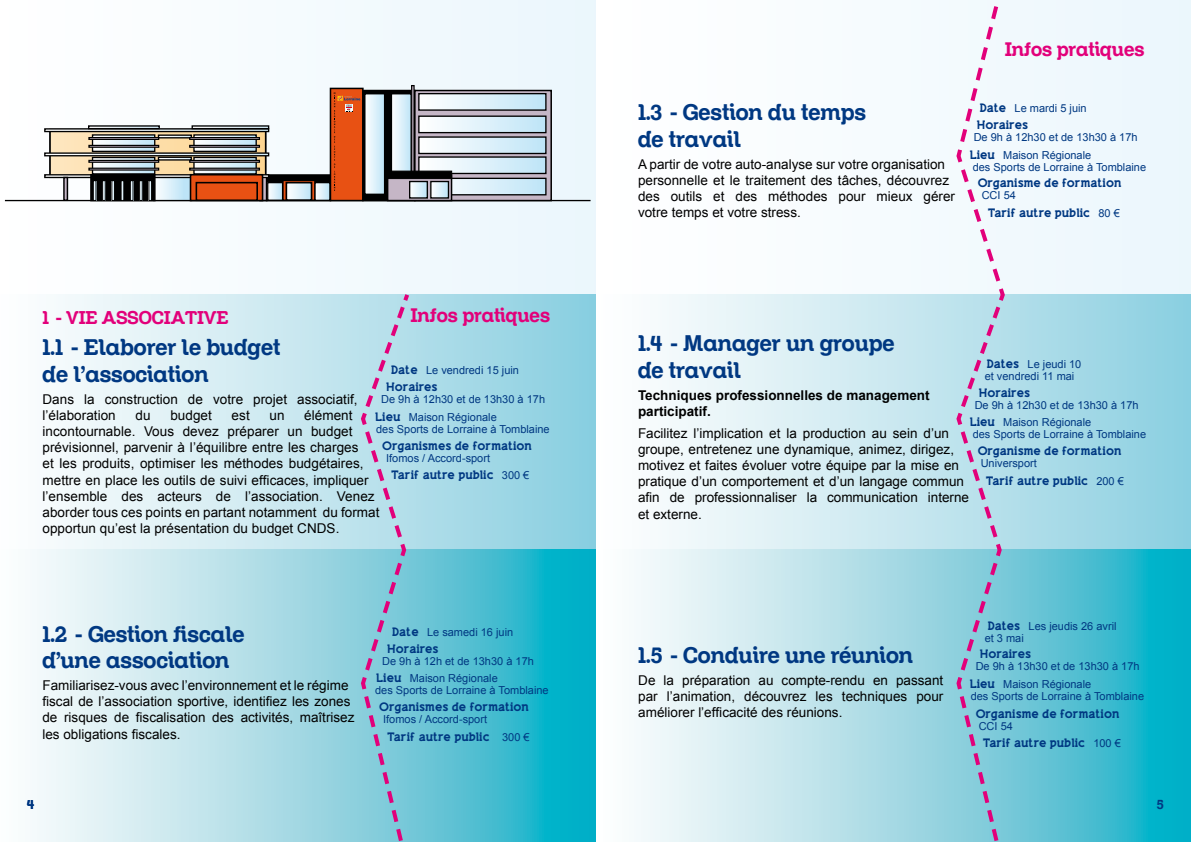
<style>
.page{position:relative;width:1191px;height:842px;background:#fff}
.page>*{position:absolute;margin:0;border:0;box-sizing:border-box;transform-origin:0 0}
.t1{font:22px/26.4px "Zil Semi Slab";color:#003882}
.t2{font:19px "Zil Semi Slab";color:#e2007a}
.t3{font:18px "Zil Semi Slab";color:#e2007a}
.t4{font:13.5px/16.2px "Arial";color:#000}
.t5{font:700 13.5px/16.2px "Arial";color:#000}
.t6{font:13px "Zil Semi Slab";color:#003882}
.t7{font:11px/17.7px "Arial";color:#003882}
.t8{font:10px "Lifestyle M54";color:#003882}
.s1{font-family:"Lifestyle M54";font-size:10px}
.s2{font-family:"Arial";font-size:11px}
</style>
<div class="page">
<div style="left:595px;top:0;width:596px;height:295px;background:#f6fbfe"></div>
<div style="left:0;top:0;width:595px;height:295px;background:#f5fbfe"></div>
<div style="left:595px;top:295px;width:596px;height:255px;background:linear-gradient(to right,#fff,#8dd0e1)"></div>
<svg style="left:595px;top:550px;width:596px;height:292px;background:#99d9e4"></svg>
<div style="left:0;top:295px;width:595px;height:255px;background:linear-gradient(to right,#fff,#8bcfe0)"></div>
<svg style="left:32px;top:550px;width:563px;height:292px;background:#90d5e1"></svg>
<svg style="left:359px;top:294px;width:53px;height:548px;background:#9dcadd"></svg>
<svg style="left:954px;top:6px;width:53px;height:836px"></svg>
<hr style="left:5px;top:200px;width:585px;height:1px;background:#000">
<div style="left:330px;top:88px;width:33px;height:113px;background:#e85113"></div>
<div style="left:330px;top:88px;width:34px;height:113px;border:2px solid #000"></div>
<div style="left:363px;top:91px;width:52px;height:110px;background:#000"></div>
<div style="left:362px;top:90px;width:53px;height:111px;border:1px solid #000"></div>
<svg style="left:416px;top:92px;width:134px;height:107px"></svg>
<div style="left:414px;top:90px;width:138px;height:111px;border:1px solid #000"></div>
<div style="left:44px;top:128px;width:225px;height:4px;border:1px solid #000"></div>
<div style="left:44px;top:152px;width:225px;height:4px;border:1px solid #000"></div>
<svg style="left:420px;top:95px;width:124px;height:14px"></svg>
<div style="left:418px;top:93px;width:128px;height:18px;border:1px solid #000"></div>
<hr style="left:393px;top:94px;width:1px;height:104px;background:#f9fcfe">
<hr style="left:394px;top:94px;width:1px;height:104px;background:#f6fbfe">
<hr style="left:395px;top:94px;width:1px;height:104px;background:#f2fafd">
<hr style="left:396px;top:94px;width:1px;height:104px;background:#eff8fd">
<hr style="left:397px;top:94px;width:1px;height:104px;background:#ecf7fc">
<hr style="left:398px;top:94px;width:1px;height:104px;background:#e9f6fc">
<hr style="left:399px;top:94px;width:1px;height:104px;background:#e6f5fc">
<hr style="left:400px;top:94px;width:1px;height:104px;background:#e3f3fb">
<hr style="left:401px;top:94px;width:1px;height:104px;background:#dff2fb">
<hr style="left:402px;top:94px;width:1px;height:104px;background:#dcf0fa">
<hr style="left:403px;top:94px;width:1px;height:104px;background:#d9effa">
<hr style="left:404px;top:94px;width:1px;height:104px;background:#d5eefa">
<hr style="left:405px;top:94px;width:1px;height:104px;background:#d2ecf9">
<hr style="left:406px;top:94px;width:1px;height:104px;background:#ceebf9">
<hr style="left:407px;top:94px;width:1px;height:104px;background:#cbe9f8">
<hr style="left:408px;top:94px;width:1px;height:104px;background:#c7e8f8">
<div style="left:390px;top:93px;width:22px;height:105px;border:2px solid #000"></div>
<hr style="left:367px;top:94px;width:1px;height:100px;background:#f6fbfe">
<hr style="left:368px;top:94px;width:1px;height:100px;background:#f4fafd">
<hr style="left:369px;top:94px;width:1px;height:100px;background:#f1f9fd">
<hr style="left:370px;top:94px;width:1px;height:100px;background:#edf8fd">
<hr style="left:371px;top:94px;width:1px;height:100px;background:#eaf6fc">
<hr style="left:372px;top:94px;width:1px;height:100px;background:#e7f5fc">
<hr style="left:373px;top:94px;width:1px;height:100px;background:#e3f4fb">
<hr style="left:374px;top:94px;width:1px;height:100px;background:#e1f2fb">
<hr style="left:375px;top:94px;width:1px;height:100px;background:#def1fb">
<hr style="left:376px;top:94px;width:1px;height:100px;background:#daeffa">
<hr style="left:377px;top:94px;width:1px;height:100px;background:#d6eefa">
<hr style="left:378px;top:94px;width:1px;height:100px;background:#d3edf9">
<hr style="left:379px;top:94px;width:1px;height:100px;background:#d0ecf9">
<hr style="left:380px;top:94px;width:1px;height:100px;background:#cdeaf9">
<hr style="left:381px;top:94px;width:1px;height:100px;background:#c9e9f8">
<hr style="left:385px;top:94px;width:1px;height:100px;background:#bde4f7">
<div style="left:364px;top:93px;width:21px;height:102px;border:2px solid #000"></div>
<div style="left:411px;top:85px;width:4px;height:116px;border:1px solid #000"></div>
<div style="left:387px;top:174px;width:65px;height:27px;background:#c5b6c6;border:1px solid #000"></div>
<div style="left:387px;top:171px;width:65px;height:8px;background:#000"></div>
<svg style="left:410px;top:116px;width:136px;height:82px"></svg>
<div style="left:409px;top:181px;width:19px;height:18px;border:1px solid #000"></div>
<svg style="left:45px;top:92px;width:315px;height:109px"></svg>
<h3 class="t3" style="left:43px;top:307px;width:188px">1 - VIE ASSOCIATIVE</h3>
<h2 class="t2" style="left:410px;top:304px;width:141px">Infos pratiques</h2>
<h1 class="t1" style="left:43px;top:334px;width:239px">1.1 - Elaborer le budget de l’association</h1>
<p class="t4" style="left:43px;top:391px;width:316px">Dans la construction de votre projet associatif, l’élaboration</p>
<p class="t7" style="left:391px;top:361px;width:129px"><span class="s1">Date</span> Le vendredi 15 juin</p>
<p class="t8" style="left:386px;top:382px;width:53px">Horaires</p>
<p class="t7" style="left:375px;top:391px;width:171px;text-indent:6px">De 9h à 12h30 et de 13h30 à 17h<br><span class="s1">Lieu</span> Maison Régionale</p>
<p class="t7" style="left:376px;top:420px;width:175px">des Sports de Lorraine à Tomblaine</p>
<p class="t8" style="left:382px;top:440px;width:151px">Organismes de formation</p>
<p class="t7" style="left:386px;top:449px;width:105px">Ifomos / Accord-sport</p>
<p class="t8" style="left:391px;top:470px;width:140px">Tarif autre public <span class="s2">300 €</span></p>
<p class="t4" style="left:43px;top:407px;width:338px;text-indent:262px">élément incontournable. Vous devez préparer un budget prévisionnel, parvenir à l’équilibre entre les charges<br>et les produits, optimiser les méthodes budgétaires, mettre en place les outils de suivi efficaces, impliquer l’ensemble des acteurs de l’association. Venez aborder tous ces points en partant notamment du format opportun qu’est la présentation du budget CNDS.</p>
<p class="t4" style="left:136px;top:407px;width:17px">du</p>
<p class="t4" style="left:170px;top:407px;width:43px">budget</p>
<p class="t4" style="left:232px;top:407px;width:20px">est</p>
<p class="t4" style="left:269px;top:407px;width:17px">un</p>
<h1 class="t1" style="left:42px;top:620px;width:203px">1.2 - Gestion fiscale d’une association</h1>
<p class="t4" style="left:42px;top:677px;width:314px">Familiarisez-vous avec l’environnement et le régime fiscal de l’association sportive, identifiez les zones de risques de fiscalisation des activités, maîtrisez les obligations fiscales.</p>
<p class="t7" style="left:392px;top:623px;width:123px"><span class="s1">Date</span> Le samedi 16 juin</p>
<p class="t8" style="left:387px;top:643px;width:62px">Horaires :</p>
<p class="t7" style="left:376px;top:652px;width:159px;text-indent:6px">De 9h à 12h et de 13h30 à 17h<br><span class="s1">Lieu</span> Maison Régionale</p>
<p class="t7" style="left:375px;top:682px;width:175px">des Sports de Lorraine à Tomblaine</p>
<p class="t8" style="left:379px;top:702px;width:151px">Organismes de formation</p>
<p class="t7" style="left:383px;top:710px;width:105px">Ifomos / Accord-sport</p>
<p class="t8" style="left:387px;top:731px;width:144px">Tarif autre public : <span class="s2">300 €</span></p>
<p class="t6" style="left:27px;top:797px;width:9px">4</p>
<h2 class="t2" style="left:1004px;top:38px;width:141px">Infos pratiques</h2>
<h1 class="t1" style="left:638px;top:99px;width:229px">1.3 - Gestion du temps de travail</h1>
<p class="t4" style="left:638px;top:156px;width:318px">A partir de votre auto-analyse sur votre organisation personnelle et le traitement des tâches, découvrez des outils et des méthodes pour mieux gérer votre temps et votre stress.</p>
<p class="t7" style="left:979px;top:100px;width:108px"><span class="s1">Date</span> Le mardi 5 juin</p>
<p class="t8" style="left:976px;top:120px;width:62px">Horaires :</p>
<p class="t7" style="left:969px;top:128px;width:169px;text-indent:4px">De 9h à 12h30 et de 13h30 à 17h<br><span class="s1">Lieu</span> Maison Régionale</p>
<p class="t7" style="left:972px;top:158px;width:175px">des Sports de Lorraine à Tomblaine</p>
<p class="t8" style="left:977px;top:178px;width:145px">Organisme de formation</p>
<p class="t7" style="left:981px;top:187px;width:36px">CCI 54</p>
<p class="t8" style="left:987px;top:208px;width:134px">Tarif autre public <span class="s2">80 €</span></p>
<h1 class="t1" style="left:638px;top:330px;width:258px">1.4 - Manager un groupe de travail</h1>
<p class="t5" style="left:638px;top:387px;width:293px">Techniques professionnelles de management participatif.</p>
<p class="t4" style="left:638px;top:425px;width:332px">Facilitez l’implication et la production au sein d’un groupe, entretenez une dynamique, animez, dirigez, motivez et faites évoluer votre équipe par la mise en pratique d’un comportement et d’un langage commun afin de professionnaliser la communication interne et externe.</p>
<p class="t7" style="left:984px;top:358px;width:98px;line-height:12px"><span class="s1">Dates</span> Le jeudi 10 et vendredi 11 mai</p>
<p class="t8" style="left:978px;top:388px;width:53px">Horaires</p>
<p class="t7" style="left:969px;top:396px;width:170px;text-indent:5px">De 9h à 12h30 et de 13h30 à 17h<br><span class="s1">Lieu</span> Maison Régionale</p>
<p class="t7" style="left:972px;top:426px;width:175px">des Sports de Lorraine à Tomblaine</p>
<p class="t8" style="left:977px;top:446px;width:145px">Organisme de formation</p>
<p class="t7" style="left:980px;top:454px;width:58px">Universport</p>
<p class="t8" style="left:985px;top:476px;width:140px">Tarif autre public <span class="s2">200 €</span></p>
<h1 class="t1" style="left:638px;top:642px;width:276px">1.5 - Conduire une réunion</h1>
<p class="t4" style="left:638px;top:672px;width:306px;text-align:justify">De la préparation au compte-rendu en passant par l’animation, découvrez les techniques pour améliorer l’efficacité des réunions.</p>
<p class="t7" style="left:984px;top:620px;width:133px;line-height:12px"><span class="s1">Dates</span> Les jeudis 26 avril et 3 mai</p>
<p class="t8" style="left:979px;top:649px;width:53px">Horaires</p>
<p class="t7" style="left:969px;top:658px;width:171px;text-indent:6px">De 9h à 13h30 et de 13h30 à 17h<br><span class="s1">Lieu</span> Maison Régionale</p>
<p class="t7" style="left:970px;top:687px;width:175px">des Sports de Lorraine à Tomblaine</p>
<p class="t8" style="left:975px;top:708px;width:145px">Organisme de formation</p>
<p class="t7" style="left:978px;top:717px;width:36px">CCI 54</p>
<p class="t8" style="left:982px;top:738px;width:140px">Tarif autre public <span class="s2">100 €</span></p>
<p class="t6" style="left:1157px;top:797px;width:8px">5</p>
</div>
